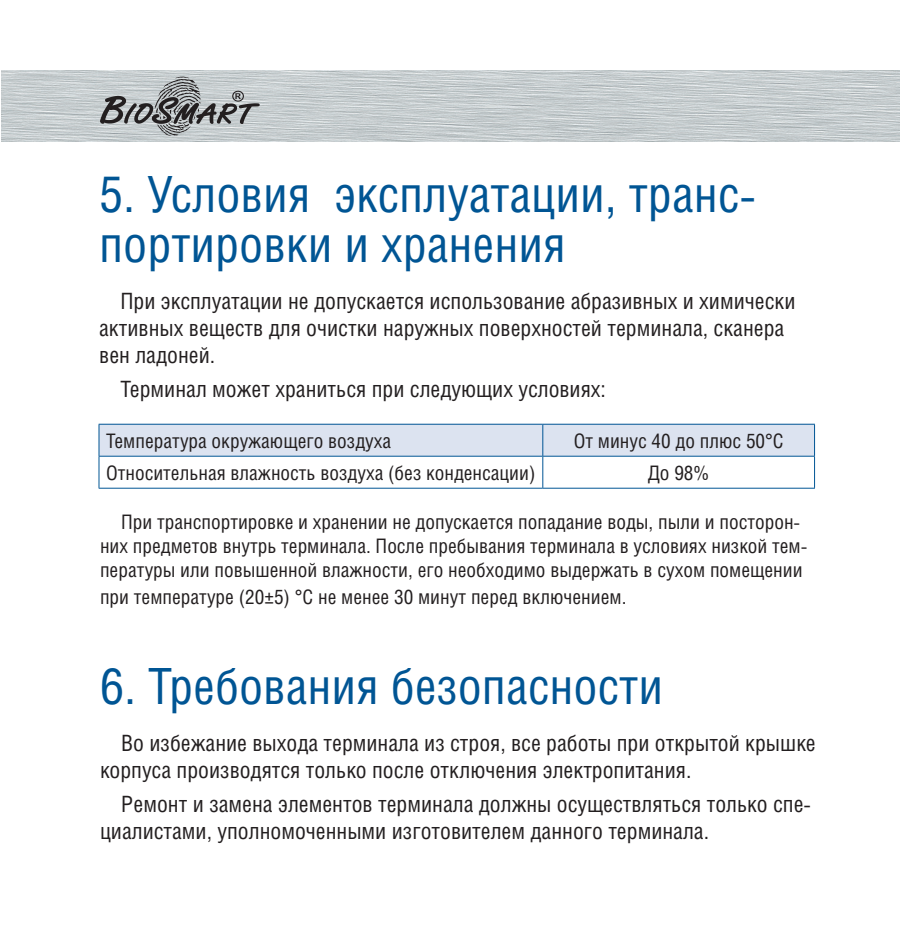
<style>
.page{position:relative;width:900px;height:950px;background:#fff}
.page>*{position:absolute;margin:0;border:0;box-sizing:border-box;transform-origin:0 0}
.t1{font:50px/50px "Helios Cond";color:#005594}
.t2{font:22.5px/27px "Helios Cond";color:#231f20}
.t3{font:20px/24px "Helios Cond";color:#231f20}
</style>
<div class="page">
<img style="left:2px;top:71px;width:898px;height:71px">
<svg style="left:100px;top:76px;width:160px;height:60px;background:#a2a6a8"></svg>
<div style="left:99px;top:424px;width:444px;height:32px;background:#dce3f0"></div>
<div style="left:543px;top:424px;width:272px;height:32px;background:#dce3f0"></div>
<hr style="left:99px;top:424px;width:444px;height:1px;background:#005594">
<hr style="left:99px;top:424px;width:1px;height:32px;background:#005594">
<hr style="left:543px;top:424px;width:272px;height:1px;background:#005594">
<hr style="left:542px;top:424px;width:1px;height:32px;background:#005594">
<hr style="left:814px;top:424px;width:1px;height:32px;background:#005594">
<hr style="left:99px;top:456px;width:444px;height:1px;background:#005594">
<hr style="left:99px;top:456px;width:1px;height:32px;background:#005594">
<hr style="left:543px;top:456px;width:272px;height:1px;background:#005594">
<hr style="left:542px;top:456px;width:1px;height:32px;background:#005594">
<hr style="left:814px;top:456px;width:1px;height:32px;background:#005594">
<hr style="left:99px;top:488px;width:444px;height:1px;background:#005594">
<hr style="left:543px;top:488px;width:272px;height:1px;background:#005594">
<p class="t1" style="left:99px;top:168px;width:658px">5. Условия эксплуатации, транс&shy;портировки и хранения</p>
<p class="t2" style="left:99px;top:287px;width:698px;text-indent:21px">При эксплуатации не допускается использование абразивных и химически активных веществ для очистки наружных поверхностей терминала, сканера вен ладоней.</p>
<p class="t2" style="left:120px;top:375px;width:487px">Терминал может храниться при следующих условиях:</p>
<p class="t3" style="left:106px;top:428px;width:287px">Температура окружающего воздуха</p>
<p class="t3" style="left:574px;top:428px;width:211px">От минус 40 до плюс 50°С</p>
<p class="t3" style="left:106px;top:460px;width:431px">Относительная влажность воздуха (без конденсации)</p>
<p class="t3" style="left:648px;top:460px;width:63px">До 98%</p>
<p class="t3" style="left:100px;top:509px;width:709px;text-indent:21px">При транспортировке и хранении не допускается попадание воды, пыли и посторон&shy;них предметов внутрь терминала. После пребывания терминала в условиях низкой тем&shy;пературы или повышенной влажности, его необходимо выдержать в сухом помещении</p>
<p class="t3" style="left:100px;top:584px;width:528px">при температуре (20±5) °С не менее 30 минут перед включением.</p>
<p class="t1" style="left:100px;top:660px;width:565px">6. Требования безопасности</p>
<p class="t2" style="left:100px;top:729px;width:717px;text-indent:21px">Во избежание выхода терминала из строя, все работы при открытой крышке корпуса производятся только после отключения электропитания.</p>
<p class="t2" style="left:100px;top:790px;width:713px;text-indent:21px">Ремонт и замена элементов терминала должны осуществляться только спе&shy;циалистами, уполномоченными изготовителем данного терминала.</p>
</div>
